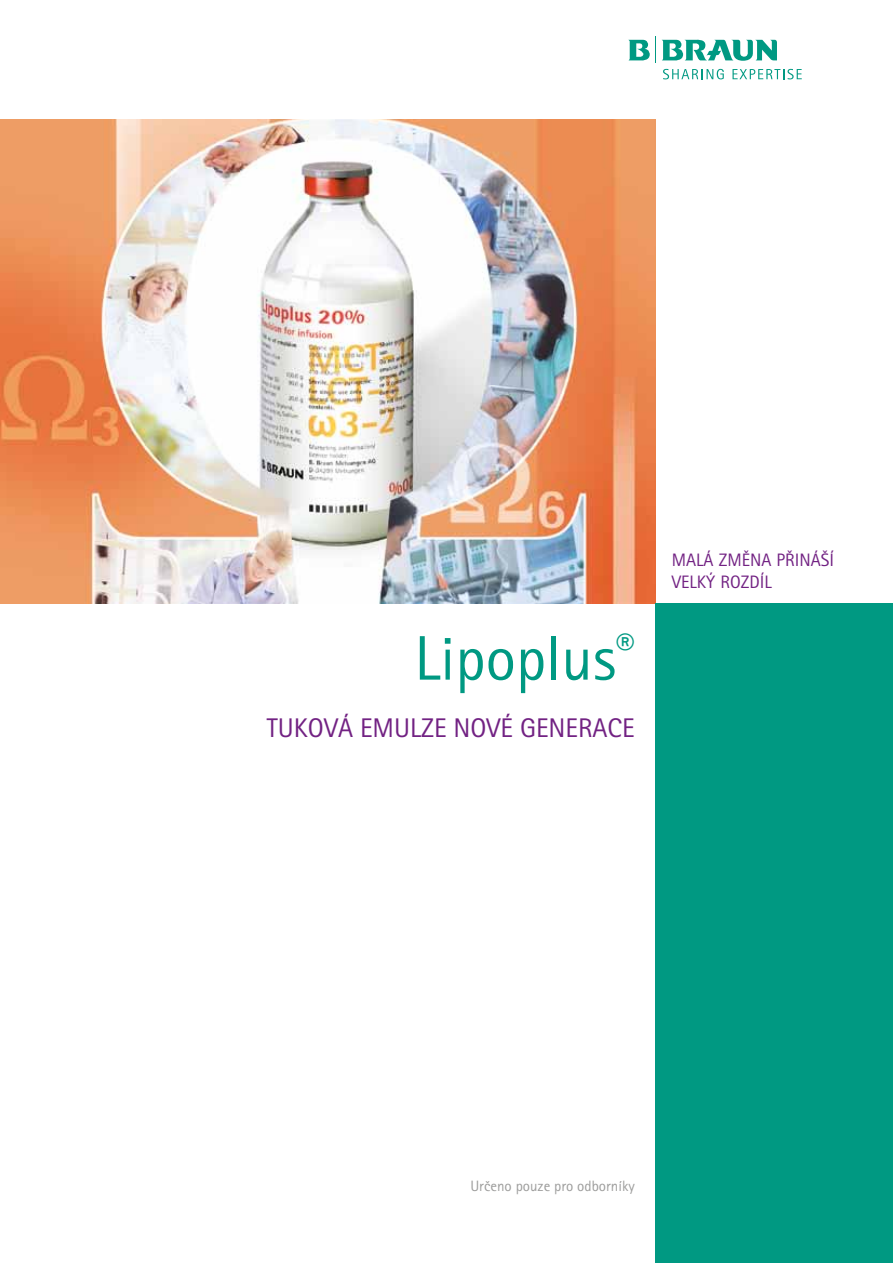
<style>
.page{position:relative;width:893px;height:1263px;background:#fff}
.page>*{position:absolute;margin:0;border:0;box-sizing:border-box;transform-origin:0 0}
.t1{font:63px "Rotis Sans Serif CE";color:#009982}
.t2{font:27px "Rotis Sans Serif CE";color:#722283}
.t3{font:18px/21.6px "Rotis Sans Serif CE";color:#722283}
.t4{font:15px "Rotis Sans Serif CE";color:#9d9d9c}
</style>
<div class="page">
<img style="left:0;top:119px;width:655px;height:485px">
<svg style="left:663px;top:69px;width:61px;height:10px"></svg>
<svg style="left:732px;top:69px;width:70px;height:10px"></svg>
<svg style="left:662px;top:39px;width:115px;height:22px"></svg>
<svg style="left:628px;top:37px;width:28px;height:26px"></svg>
<div style="left:655px;top:604px;width:238px;height:659px;background:#009982"></div>
<h1 class="t1" style="left:414px;top:623px;width:222px">LIPOPLUS<sup>®</sup></h1>
<h2 class="t2" style="left:267px;top:713px;width:369px">TUKOVÁ EMULZE NOVÉ GENERACE</h2>
<p class="t3" style="left:672px;top:549px;width:164px">MALÁ ZMĚNA PŘINÁŠÍ<br>VELKÝ ROZDÍL</p>
<p class="t4" style="left:470px;top:1177px;width:166px">U RČENO POUZE PRO ODBORNÍKY</p>
</div>
